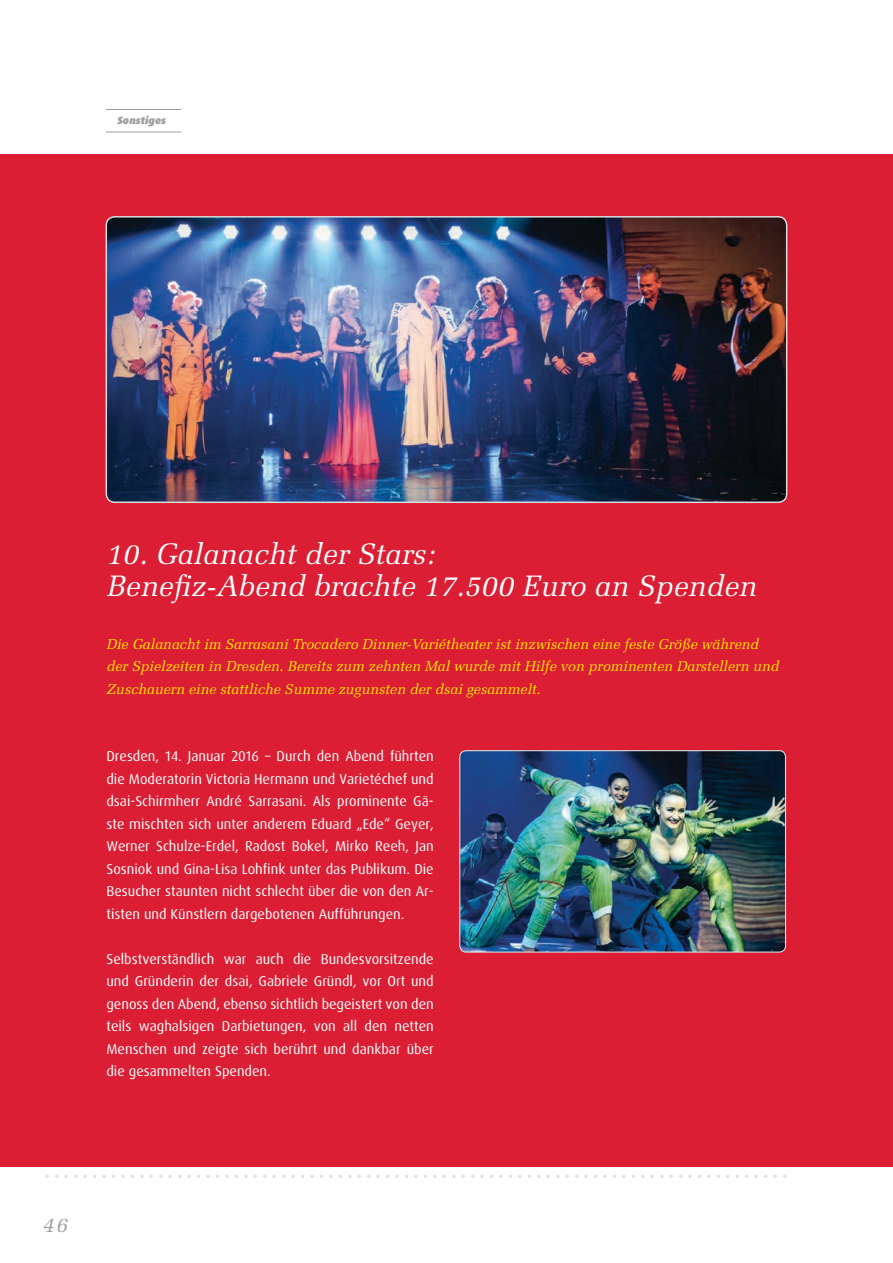
<style>
.page{position:relative;width:893px;height:1263px;background:#fff}
.page>*{position:absolute;margin:0;border:0;box-sizing:border-box;transform-origin:0 0}
.t1{font:italic 29.55px/32.4px "Melior";color:#fff}
.t2{font:italic 21px "Melior";color:#9c9ea0}
.t3{font:14.25px/22.5px "Dax Pro";color:#fff;text-align:justify}
.t4{font:italic 14.25px/22.5px "Melior";color:#ffec00}
.t5{font:italic 900 10.5px "Dax Pro";color:#9c9ea0}
</style>
<div class="page">
<div style="left:0;top:154px;width:893px;height:1012px;background:#db1e34"></div>
<img style="left:106px;top:217px;width:681px;height:285px">
<div style="left:106px;top:216px;width:681px;height:287px;border:2px solid #dadbdb;border-radius:9px"></div>
<svg style="left:244px;top:1175px;width:13px;height:3px"></svg>
<svg style="left:537px;top:1175px;width:13px;height:3px"></svg>
<svg style="left:556px;top:1175px;width:79px;height:3px"></svg>
<svg style="left:263px;top:1175px;width:79px;height:3px"></svg>
<svg style="left:641px;top:1175px;width:13px;height:3px"></svg>
<svg style="left:348px;top:1175px;width:13px;height:3px"></svg>
<svg style="left:55px;top:1175px;width:13px;height:3px"></svg>
<svg style="left:433px;top:1175px;width:13px;height:3px"></svg>
<svg style="left:660px;top:1175px;width:60px;height:3px"></svg>
<svg style="left:159px;top:1175px;width:13px;height:3px"></svg>
<svg style="left:745px;top:1175px;width:41px;height:3px"></svg>
<svg style="left:74px;top:1175px;width:79px;height:3px"></svg>
<svg style="left:726px;top:1175px;width:13px;height:3px"></svg>
<svg style="left:367px;top:1175px;width:60px;height:3px"></svg>
<svg style="left:178px;top:1175px;width:60px;height:3px"></svg>
<svg style="left:452px;top:1175px;width:79px;height:3px"></svg>
<img style="left:461px;top:752px;width:323px;height:199px">
<div style="left:459px;top:750px;width:327px;height:203px;border:1px solid #dadbdb;border-radius:6px"></div>
<hr style="left:106px;top:132px;width:75px;height:1px;background:#9c9ea0">
<hr style="left:106px;top:109px;width:75px;height:1px;background:#9c9ea0">
<p class="t5" style="left:117px;top:114px;width:50px">Sonstiges</p>
<h1 class="t1" style="left:106px;top:538px;width:652px">10. Galanacht der Stars:<br>Benefiz-Abend brachte 17.500 Euro an Spenden</h1>
<p class="t4" style="left:106px;top:633px;width:674px">Die Galanacht im Sarrasani Trocadero Dinner-Variétheater ist inzwischen eine feste Größe während der Spielzeiten in Dresden. Bereits zum zehnten Mal wurde mit Hilfe von prominenten Darstellern und<br>Zuschauern eine stattliche Summe zugunsten der dsai gesammelt.</p>
<p class="t3" style="left:106px;top:745px;width:329px">Dresden, 14. Januar 2016 – Durch den Abend führten die Moderatorin Victoria Hermann und Varietéchef und dsai-Schirmherr André Sarrasani. Als prominente Gä&shy;ste mischten sich unter anderem Eduard „Ede“ Geyer, Werner Schulze-Erdel, Radost Bokel, Mirko Reeh, Jan Sosniok und Gina-Lisa Lohfink unter das Publikum. Die Besucher staunten nicht schlecht über die von den Ar&shy;tisten und Künstlern dargebotenen Aufführungen.</p>
<p class="t3" style="left:106px;top:948px;width:329px">Selbstverständlich war auch die Bundesvorsitzende und Gründerin der dsai, Gabriele Gründl, vor Ort und genoss den Abend, ebenso sichtlich begeistert von den teils waghalsigen Darbietungen, von all den netten Menschen und zeigte sich berührt und dankbar über die gesammelten Spenden.</p>
<h2 class="t2" style="left:43px;top:1213px;width:27px">46</h2>
</div>
